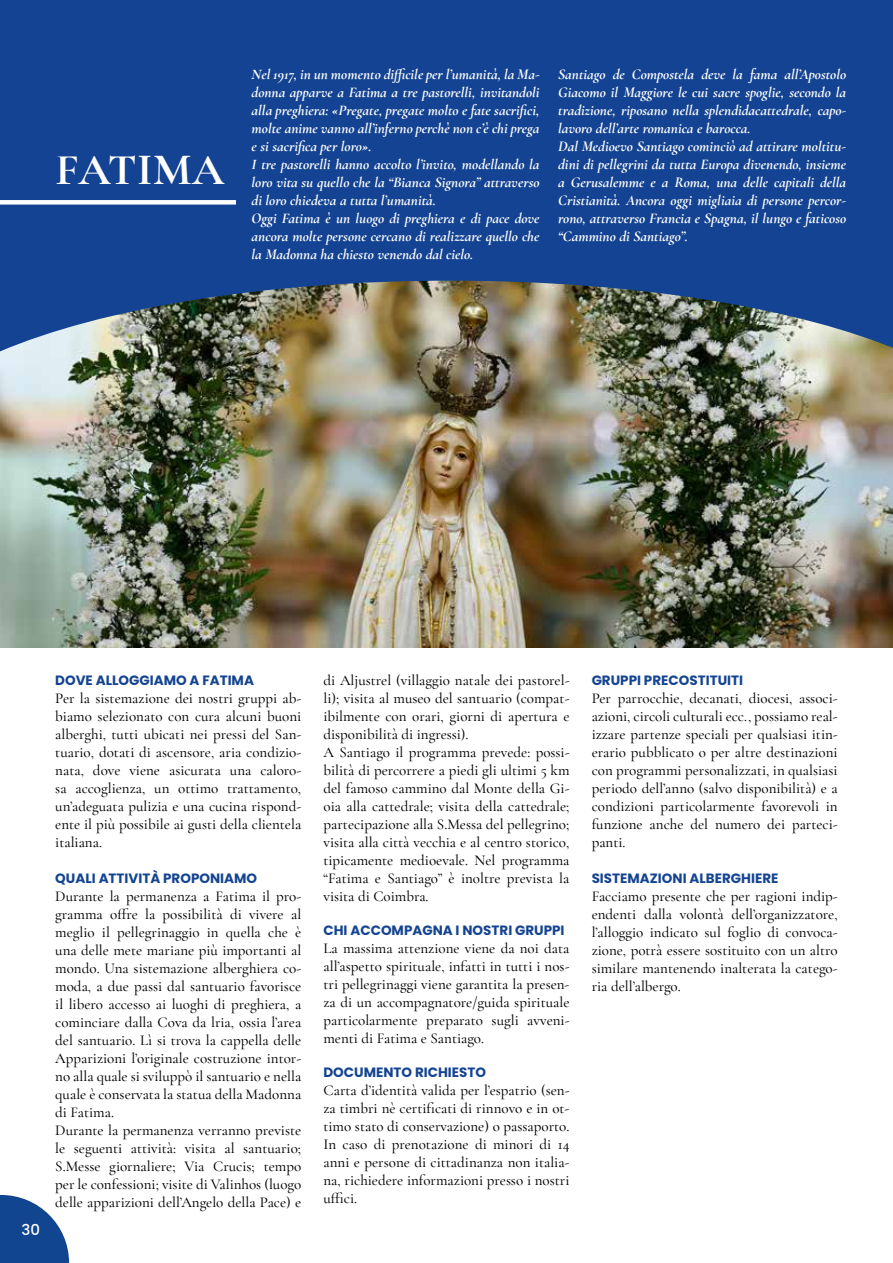
<style>
.page{position:relative;width:893px;height:1263px;background:#fff}
.page>*{position:absolute;margin:0;border:0;box-sizing:border-box;transform-origin:0 0}
.t1{font:700 45px "Cormorant Garamond";letter-spacing:.01em;color:#fff}
.t2{font:500 15px/18px "Cormorant Garamond";color:#000;text-align:justify}
.t3{font:italic 700 15px/18px "Cormorant Garamond";color:#fff}
.t4{font:500 15px "Poppins";color:#fff}
.t5{font:700 13.5px "Poppins";color:#144491}
</style>
<div class="page">
<svg style="left:0;top:1195px;width:69px;height:68px"></svg>
<img style="left:0;top:351px;width:893px;height:297px">
<svg style="left:0;top:0;width:893px;height:351px;background:#234c8c"></svg>
<div style="left:0;top:200px;width:236px;height:5px;background:#fff"></div>
<h1 class="t1" style="left:56px;top:142px;width:170px">FATIMA</h1>
<p class="t3" style="left:252px;top:65px;width:289px">Nel 1917, in un momento difficile per l’umanità, la Ma&shy;donna apparve a Fatima a tre pastorelli, invitandoli alla preghiera: «Pregate, pregate molto e fate sacrifici, molte anime vanno all’inferno perchè non c’è chi prega e si sacrifica per loro».<br>I tre pastorelli hanno accolto l’invito, modellando la loro vita su quello che la “Bianca Signora” attraverso di loro chiedeva a tutta l’umanità.<br>Oggi Fatima è un luogo di preghiera e di pace dove ancora molte persone cercano di realizzare quello che la Madonna ha chiesto venendo dal cielo.</p>
<p class="t3" style="left:558px;top:65px;width:289px">Santiago de Compostela deve la fama all’Apostolo Giacomo il Maggiore le cui sacre spoglie, secondo la tradizione, riposano nella splendidacattedrale, capo&shy;lavoro dell’arte romanica e barocca.<br>Dal Medioevo Santiago cominciò ad attirare moltitu&shy;dini di pellegrini da tutta Europa divenendo, insieme a Gerusalemme e a Roma, una delle capitali della Cristianità. Ancora oggi migliaia di persone percor&shy;rono, attraverso Francia e Spagna, il lungo e faticoso “Cammino di Santiago”.</p>
<p class="t4" style="left:22px;top:1221px;width:20px">30</p>
<p class="t5" style="left:55px;top:672px;width:200px">DOVE ALLOGGIAMO A FATIMA</p>
<p class="t2" style="left:55px;top:689px;width:248px">Per la sistemazione dei nostri gruppi ab&shy;biamo selezionato con cura alcuni buoni alberghi, tutti ubicati nei pressi del San&shy;tuario, dotati di ascensore, aria condizio&shy;nata, dove viene asicurata una caloro&shy;sa accoglienza, un ottimo trattamento, un’adeguata pulizia e una cucina rispond&shy;ente il più possibile ai gusti della clientela italiana.</p>
<p class="t5" style="left:55px;top:870px;width:203px">QUALI ATTIVITÀ PROPONIAMO</p>
<p class="t2" style="left:55px;top:887px;width:248px;text-align:left">Durante la permanenza a Fatima il pro&shy;gramma offre la possibilità di vivere al meglio il pellegrinaggio in quella che è una delle mete mariane più importanti al mondo. Una sistemazione alberghiera co&shy;moda, a due passi dal santuario favorisce il libero accesso ai luoghi di preghiera, a cominciare dalla Cova da lria, ossia l’area del santuario. Lì si trova la cappella delle Apparizioni l’originale costruzione intor&shy;no alla quale si sviluppò il santuario e nella quale è conservata la statua della Madonna di Fatima.<br>Durante la permanenza verranno previste le seguenti attività: visita al santuario; S.Messe giornaliere; Via Crucis; tempo per le confessioni; visite di Valinhos (luogo delle apparizioni dell’Angelo della Pace) e</p>
<p class="t2" style="left:323px;top:671px;width:248px;text-align:left">di Aljustrel (villaggio natale dei pastorel&shy;li); visita al museo del santuario (compat&shy;ibilmente con orari, giorni di apertura e disponibilità di ingressi).<br>A Santiago il programma prevede: possi&shy;bilità di percorrere a piedi gli ultimi 5 km del famoso cammino dal Monte della Gi&shy;oia alla cattedrale; visita della cattedrale; partecipazione alla S.Messa del pellegrino; visita alla città vecchia e al centro storico, tipicamente medioevale. Nel programma “Fatima e Santiago” è inoltre prevista la visita di Coimbra.</p>
<p class="t5" style="left:323px;top:922px;width:243px">CHI ACCOMPAGNA I NOSTRI GRUPPI</p>
<p class="t2" style="left:323px;top:939px;width:248px">La massima attenzione viene da noi data all’aspetto spirituale, infatti in tutti i nos&shy;tri pellegrinaggi viene garantita la presen&shy;za di un accompagnatore/guida spirituale particolarmente preparato sugli avveni&shy;menti di Fatima e Santiago.</p>
<p class="t5" style="left:323px;top:1064px;width:164px">DOCUMENTO RICHIESTO</p>
<p class="t2" style="left:323px;top:1081px;width:248px">Carta d’identità valida per l’espatrio (sen&shy;za timbri nè certificati di rinnovo e in ot&shy;timo stato di conservazione) o passaporto.<br>In caso di prenotazione di minori di 14 anni e persone di cittadinanza non italia&shy;na, richiedere informazioni presso i nostri uffici.</p>
<p class="t5" style="left:592px;top:672px;width:153px">GRUPPI PRECOSTITUITI</p>
<p class="t2" style="left:592px;top:689px;width:248px">Per parrocchie, decanati, diocesi, associ&shy;azioni, circoli culturali ecc., possiamo real&shy;izzare partenze speciali per qualsiasi itin&shy;erario pubblicato o per altre destinazioni con programmi personalizzati, in qualsiasi periodo dell’anno (salvo disponibilità) e a condizioni particolarmente favorevoli in funzione anche del numero dei parteci&shy;panti.</p>
<p class="t5" style="left:592px;top:870px;width:188px">SISTEMAZIONI ALBERGHIERE</p>
<p class="t2" style="left:592px;top:887px;width:248px">Facciamo presente che per ragioni indip&shy;endenti dalla volontà dell’organizzatore, l’alloggio indicato sul foglio di convoca&shy;zione, potrà essere sostituito con un altro similare mantenendo inalterata la catego&shy;ria dell’albergo.</p>
</div>
